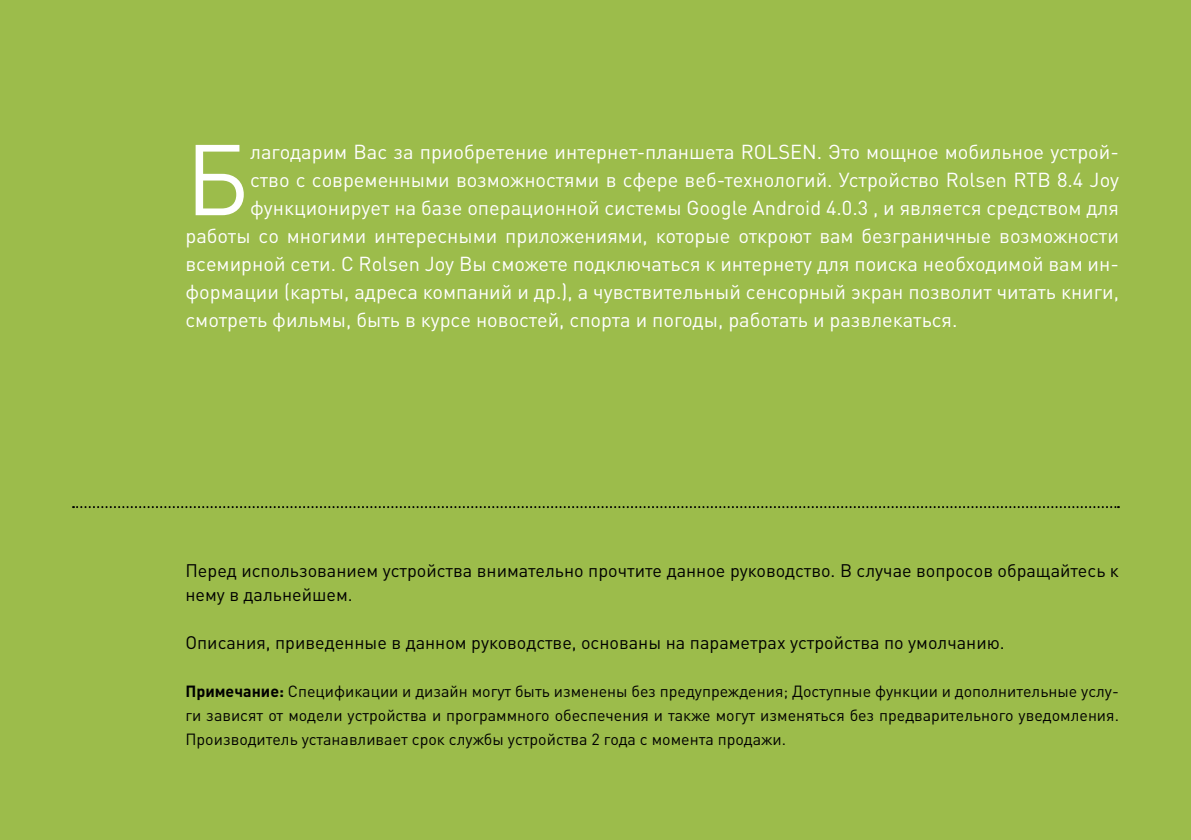
<style>
.page{position:relative;width:1191px;height:840px;background:#fff}
.page>*{position:absolute;margin:0;border:0;box-sizing:border-box;transform-origin:0 0}
.t1{font:98.6px "DIN Cyr";color:#fff}
.t2{font:20px "DIN Cyr";color:#fff}
.t3{font:18px/24px "DIN Cyr";color:#000}
.t4{font:16px/24px "DIN Cyr";color:#000;text-align:justify}
.s1{font-weight:700}
</style>
<div class="page">
<div style="left:0;top:0;width:1191px;height:839px;background:#9cbc4b"></div>
<svg style="left:73px;top:506px;width:1046px;height:2px;background:#62762e"></svg>
<h1 class="t1" style="left:185px;top:112px;width:66px">Б</h1>
<p class="t2" style="left:250px;top:138px;width:870px">лагодарим Вас за приобретение интернет-планшета ROLSEN. Это мощное мобильное устрой-</p>
<p class="t2" style="left:250px;top:166px;width:870px">ство с современными возможностями в сфере веб-технологий. Устройство Rolsen RTB 8.4 Joy</p>
<p class="t2" style="left:250px;top:194px;width:870px">функционирует на базе операционной системы Google Android 4.0.3 , и является средством для</p>
<p class="t2" style="left:185px;top:222px;width:935px">работы со многими интересными приложениями, которые откроют вам безграничные возможности</p>
<p class="t2" style="left:185px;top:250px;width:935px">всемирной сети. С Rolsen Joy В ы сможете подключаться к интернету для поиска необходимой вам ин-</p>
<p class="t2" style="left:185px;top:278px;width:935px">формации (карты, адреса компаний и др.), а чувствительный сенсорный экран позволит читать книги,</p>
<p class="t2" style="left:185px;top:306px;width:773px">смотреть фильмы, быть в курсе новостей, спорта и погоды, работать и развлекаться.</p>
<p class="t3" style="left:185px;top:557px;width:935px">Перед использованием устройства внимательно прочтите данное руководство. В случае вопросов обращайтесь к нему в дальнейшем.</p>
<p class="t3" style="left:185px;top:629px;width:820px">Описания, приведенные в данном руководстве, основаны на параметрах устройства по умолчанию.</p>
<p class="t4" style="left:185px;top:678px;width:935px"><span class="s1">Примечание:</span> Спецификации и дизайн могут быть изменены без предупреждения; Доступные функции и дополнительные услу&shy;ги зависят от модели устройства и программного обеспечения и также могут изменяться без предварительного уведомления.<br>Производитель устанавливает срок службы устройства 2 года с момента продажи.</p>
</div>
